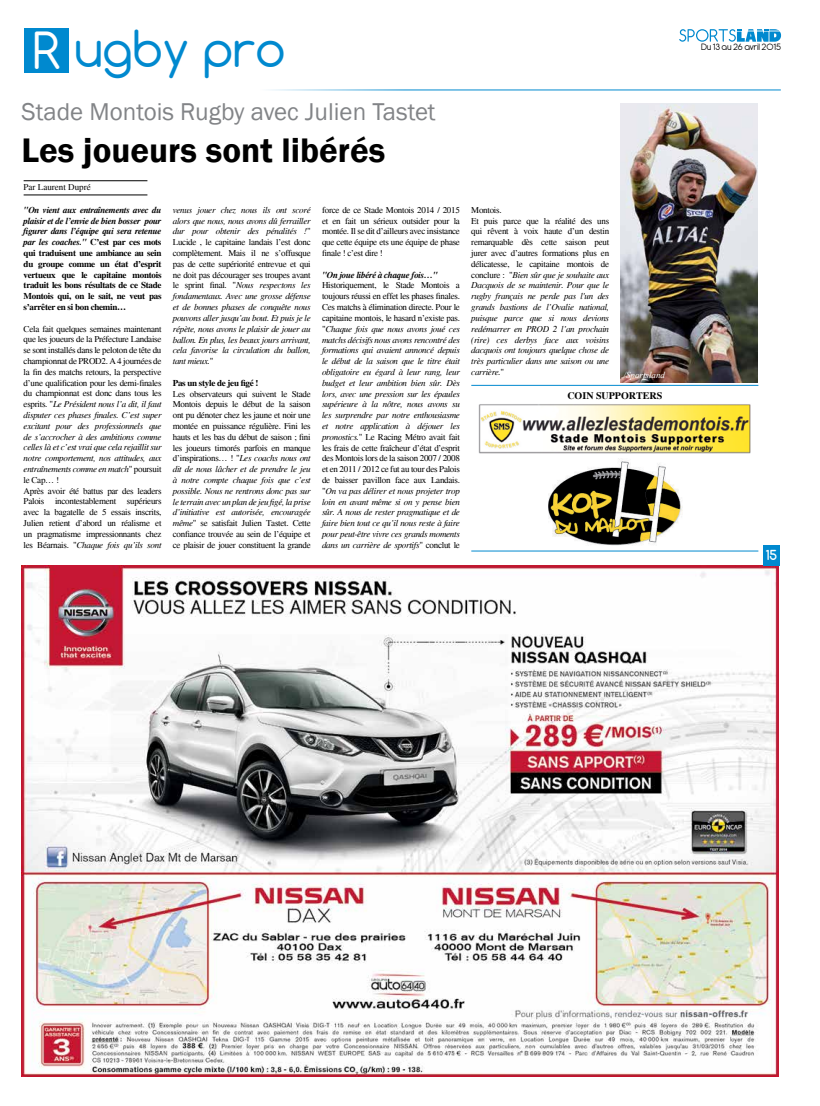
<style>
.page{position:relative;width:820px;height:1106px;background:#fff}
.page>*{position:absolute;margin:0;border:0;box-sizing:border-box;transform-origin:0 0}
.t1{font:48px "Comfortaa";color:#0089cf}
.t2{font:600 35px "Franklin Gothic";color:#000}
.t3{font:25px "Franklin Gothic";color:#828487}
.t4{font:700 13px "Comfortaa";color:#fff}
.t5{font:10px "Antipasto";color:#000}
.t6{font:700 10px "Times";color:#000}
.t7{font:italic 9px/10.8px "Times";letter-spacing:-.03em;color:#000;text-align:justify}
.t8{font:9px/10.8px "Times";letter-spacing:-.03em;color:#000;text-align:justify}
.t9{font:700 9px/10.8px "Times";letter-spacing:-.03em;color:#000;text-align:justify}
.t10{font:italic 700 9px "Times";letter-spacing:-.03em;color:#000}
.t11{font:9px "Times";color:#000}
.t12{font:italic 9px "Times New Roman";color:#fff}
.s1{color:#fff}
.s2{font-style:italic}
.s3{font-style:normal}
</style>
<div class="page">
<svg style="left:679px;top:29px;width:101px;height:13px"></svg>
<div style="left:24px;top:28px;width:44px;height:45px;background:#0089cf"></div>
<hr style="left:24px;top:180px;width:123px;height:1px;background:#000">
<hr style="left:24px;top:195px;width:123px;height:1px;background:#000">
<hr style="left:212px;top:90px;width:568px;height:1px;background:#0089cf">
<img style="left:478px;top:404px;width:273px;height:49px">
<img style="left:548px;top:459px;width:135px;height:87px">
<hr style="left:471px;top:385px;width:287px;height:1px;background:#0089cf">
<hr style="left:471px;top:551px;width:287px;height:1px;background:#0089cf">
<img style="left:21px;top:566px;width:757px;height:510px">
<div style="left:763px;top:545px;width:16px;height:21px;background:#0089cf"></div>
<img style="left:620px;top:104px;width:137px;height:279px">
<h1 class="t1" style="left:33px;top:19px;width:254px"><span class="s1">R</span> ugby pro</h1>
<h3 class="t3" style="left:22px;top:96px;width:415px">Stade Montois Rugby avec Julien Tastet</h3>
<h2 class="t2" style="left:22px;top:129px;width:365px">Les joueurs sont libérés</h2>
<p class="t11" style="left:24px;top:182px;width:68px">Par Laurent Dupré</p>
<p class="t9" style="left:24px;top:204px;width:139px"><span class="s2">"On vient aux entraînements avec du plaisir et de l’envie de bien bosser pour figurer dans l’équipe qui sera retenue par les coaches."</span> C’est par ces mots qui traduisent une ambiance au sein du groupe comme un état d’esprit vertueux que le capitaine montois traduit les bons résultats de ce Stade Montois qui, on le sait, ne veut pas s’arrêter en si bon chemin…</p>
<p class="t8" style="left:24px;top:323px;width:139px;text-align:left">Cela fait quelques semaines maintenant que les joueurs de la Préfecture Landaise se sont installés dans le peloton de tête du championnat de PROD2. A 4 journées de la fin des matchs retours, la perspective d’une qualification pour les demi-finales du championnat est donc dans tous les esprits. "<span class="s2">Le Président nous l’a dit, il faut disputer ces phases finales. C’est super excitant pour des professionnels que de s’accrocher à des ambitions comme celles là et c’est vrai que cela rejaillit sur notre comportement, nos attitudes, aux entraînements comme en match</span>" poursuit le Cap… !<br>Après avoir été battus par des leaders Palois incontestablement supérieurs avec la bagatelle de 5 essais inscrits, Julien retient d’abord un réalisme et un pragmatisme impressionnants chez les Béarnais. "<span class="s2">Chaque fois qu’ils sont</span></p>
<p class="t7" style="left:173px;top:205px;width:139px">venus jouer chez nous ils ont scoré alors que nous, nous avons dû ferrailler dur pour obtenir des pénalités !<span class="s3">" Lucide , le capitaine landais l’est donc complètement. Mais il ne s’offusque pas de cette supériorité entrevue et qui ne doit pas décourager ses troupes avant le sprint final. "</span>Nous respectons les fondamentaux. Avec une grosse défense et de bonnes phases de conquête nous pouvons aller jusqu’au bout. Et puis je le répète, nous avons le plaisir de jouer au ballon. En plus, les beaux jours arrivant, cela favorise la circulation du ballon, tant mieux.<span class="s3">"</span></p>
<p class="t9" style="left:173px;top:377px;width:87px">Pas un style de jeu figé !</p>
<p class="t8" style="left:173px;top:388px;width:139px">Les observateurs qui suivent le Stade Montois depuis le début de la saison ont pu dénoter chez les jaune et noir une montée en puissance régulière. Fini les hauts et les bas du début de saison ; fini les joueurs timorés parfois en manque d’inspirations… ! "<span class="s2">Les coachs nous ont dit de nous lâcher et de prendre le jeu à notre compte chaque fois que c’est possible. Nous ne rentrons donc pas sur le terrain avec un plan de jeu figé, la prise d’initiative est autorisée, encouragée même</span>" se satisfait Julien Tastet. Cette confiance trouvée au sein de l’équipe et ce plaisir de jouer constituent la grande</p>
<p class="t8" style="left:322px;top:204px;width:139px">force de ce Stade Montois 2014 / 2015 et en fait un sérieux outsider pour la montée. Il se dit d’ailleurs avec insistance que cette équipe ets une équipe de phase finale ! c’est dire !</p>
<p class="t10" style="left:322px;top:269px;width:117px">"On joue libéré à chaque fois…"</p>
<p class="t7" style="left:322px;top:280px;width:139px"><span class="s3">Historiquement, le Stade Montois a toujours réussi en effet les phases finales.<br>Ces matchs à élimination directe. Pour le capitaine montois, le hasard n’existe pas. "</span>Chaque fois que nous avons joué ces matchs décisifs nous avons rencontré des formations qui avaient annoncé depuis le début de la saison que le titre était obligatoire eu égard à leur rang, leur budget et leur ambition bien sûr. Dès lors, avec une pression sur les épaules supérieure à la nôtre, nous avons su les surprendre par notre enthousiasme et notre application à déjouer les pronostics.<span class="s3">" Le Racing Métro avait fait les frais de cette fraîcheur d’état d’esprit des Montois lors de la saison 2007 / 2008 et en 2011 / 2012 ce fut au tour des Palois de baisser pavillon face aux Landais. "</span>On va pas délirer et nous projeter trop loin en avant même si on y pense bien sûr. A nous de rester pragmatique et de faire bien tout ce qu’il nous reste à faire pour peut-être vivre ces grands moments dans un carrière de sportifs<span class="s3">" conclut le</span></p>
<p class="t7" style="left:471px;top:205px;width:139px;text-align:left"><span class="s3">Montois.<br>Et puis parce que la réalité des uns qui rêvent à voix haute d’un destin remarquable dès cette saison peut jurer avec d’autres formations plus en délicatesse, le capitaine montois de conclure : "</span>Bien sûr que je souhaite aux Dacquois de se maintenir. Pour que le rugby français ne perde pas l'un des grands bastions de l’Ovalie national, puisque parce que si nous devions redémarrer en PROD 2 l’an prochain (rire) ces derbys face aux voisins dacquois ont toujours quelque chose de très particulier dans une saison ou une carrière.<span class="s3">"</span></p>
<p class="t12" style="left:621px;top:368px;width:45px">./Sportsland</p>
<p class="t6" style="left:567px;top:389px;width:96px">COIN SUPPORTERS</p>
<p class="t5" style="left:700px;top:41px;width:81px">Du 13 au 26 avril 2015</p>
<h3 class="t4" style="left:765px;top:546px;width:13px">15</h3>
</div>
